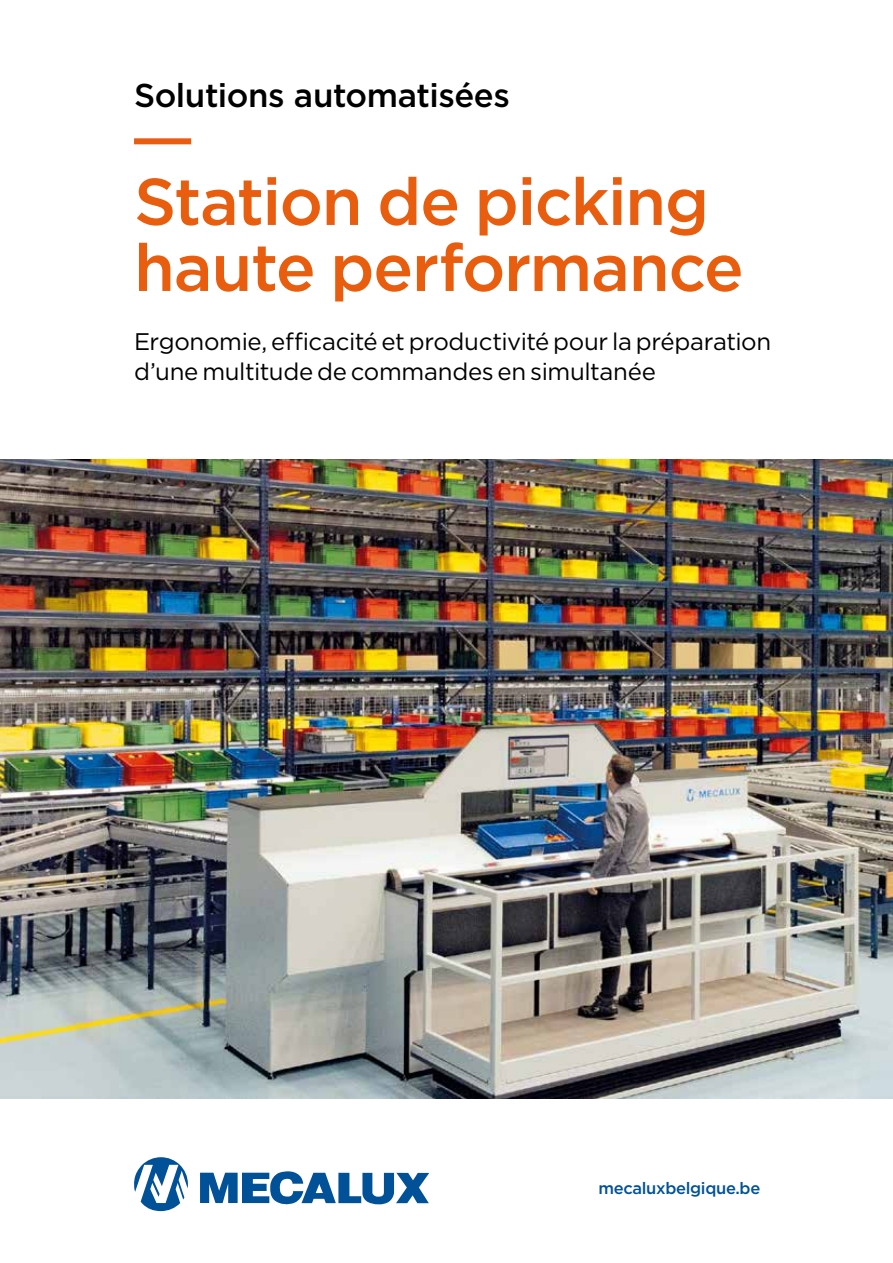
<style>
.page{position:relative;width:893px;height:1263px;background:#fff}
.page>*{position:absolute;margin:0;border:0;box-sizing:border-box;transform-origin:0 0}
.t1{font:500 66px/66px "Gotham";letter-spacing:-.02em;color:#e95d0f}
.t2{font:500 33px "Gotham";letter-spacing:-.015em;color:#000}
.t3{font:24px/30px "Gotham";letter-spacing:-.015em;color:#000}
.t4{font:500 16.5px "Gotham";letter-spacing:-.02em;color:#005198}
</style>
<div class="page">
<img style="left:0;top:459px;width:893px;height:640px">
<svg style="left:134px;top:1157px;width:54px;height:54px"></svg>
<svg style="left:200px;top:1171px;width:229px;height:34px"></svg>
<div style="left:134px;top:138px;width:57px;height:6px;background:#e95d0f"></div>
<h2 class="t2" style="left:134px;top:74px;width:377px">Solutions automatisées</h2>
<h1 class="t1" style="left:134px;top:168px;width:611px">Station de picking haute performance</h1>
<p class="t3" style="left:134px;top:326px;width:639px">Ergonomie, efficacité et productivité pour la préparation d’une multitude de commandes en simultanée</p>
<p class="t4" style="left:598px;top:1177px;width:163px">mecaluxbelgique.be</p>
</div>
